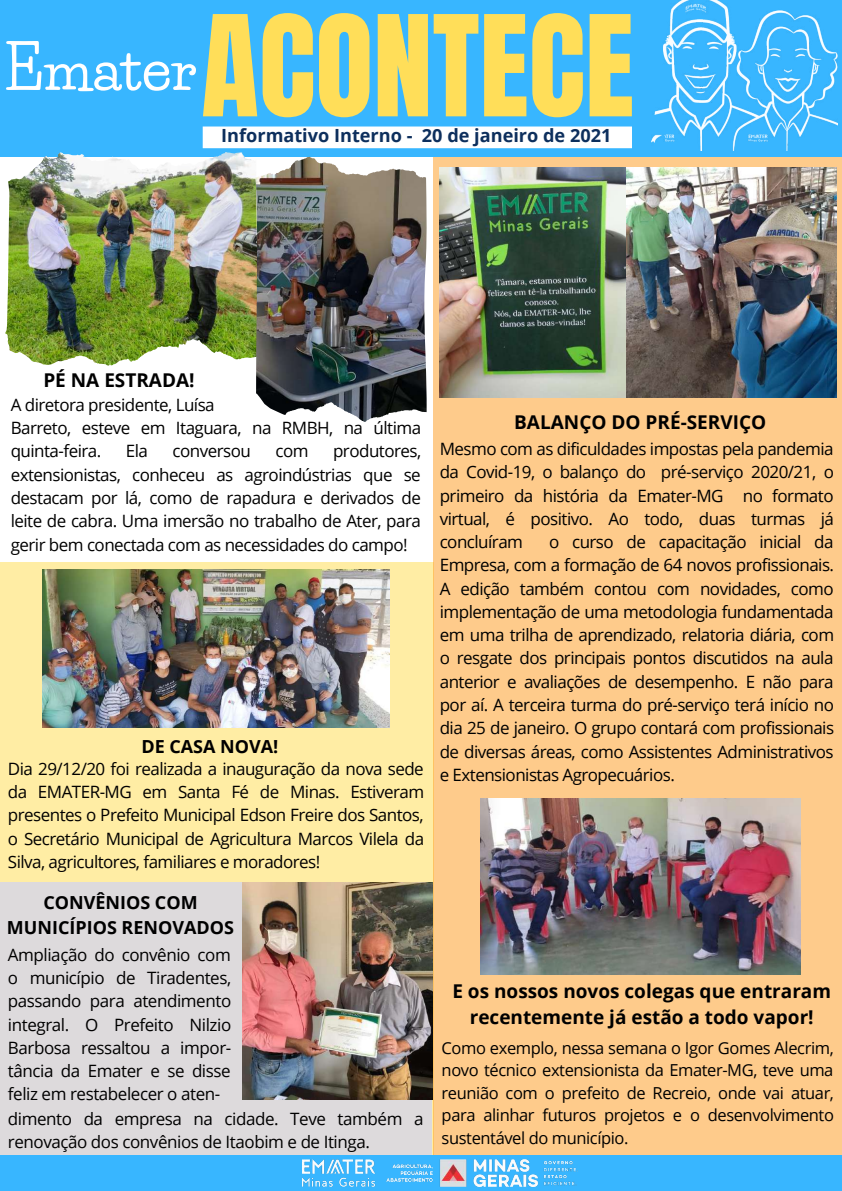
<style>
.page{position:relative;width:842px;height:1191px;background:#fff}
.page>*{position:absolute;margin:0;border:0;box-sizing:border-box;transform-origin:0 0}
.t1{font:119px "Anton";color:#ffde59}
.t2{font:700 59.6px "Life Savers";color:#fff}
.t3{font:700 19px/26.2px "Open Sans";color:#000;text-align:center}
.t4{font:700 18.1px "Open Sans";color:#0d2f5d}
.t5{font:700 18px/24.7px "Open Sans";color:#000;text-align:center}
.t6{font:17px/23.2px "Open Sans";letter-spacing:-.03em;color:#000;text-align:justify}
.t7{font:16.5px/22.5px "Open Sans";letter-spacing:-.025em;color:#000;text-align:justify}
</style>
<div class="page">
<img style="left:0;top:156px;width:433px;height:259px">
<div style="left:0;top:562px;width:434px;height:595px;background:#ffeda4"></div>
<div style="left:433px;top:153px;width:409px;height:1004px;background:#fecb8b"></div>
<div style="left:0;top:882px;width:432px;height:308px;background:#dddadc"></div>
<div style="left:0;top:0;width:842px;height:156px;background:#38b6ff"></div>
<img style="left:651px;top:0;width:187px;height:150px">
<div style="left:0;top:1155px;width:842px;height:35px;background:#38b6ff"></div>
<img style="left:302px;top:1159px;width:275px;height:27px">
<div style="left:203px;top:126px;width:429px;height:22px;background:#fff"></div>
<img style="left:42px;top:570px;width:347px;height:157px">
<img style="left:64px;top:152px;width:194px;height:189px">
<img style="left:256px;top:181px;width:132px;height:241px">
<img style="left:481px;top:798px;width:320px;height:175px">
<img style="left:242px;top:882px;width:191px;height:217px">
<img style="left:440px;top:168px;width:186px;height:229px">
<img style="left:626px;top:168px;width:210px;height:229px">
<h1 class="t1" style="left:201px;top:-19px;width:434px">ACONTECE</h1>
<h2 class="t2" style="left:4px;top:32px;width:195px">Emater</h2>
<p class="t4" style="left:221px;top:123px;width:392px">Informativo Interno - 20 de janeiro de 2021</p>
<p class="t3" style="left:43px;top:367px;width:153px">PÉ NA ESTRADA!</p>
<p class="t6" style="left:11px;top:393px;width:412px;text-align:left">A diretora presidente, Luísa<br>Barreto, esteve em Itaguara, na RMBH, na última quinta-feira.</p>
<p class="t6" style="left:11px;top:439px;width:412px;text-indent:322px">produtores, extensionistas, conheceu as agroindústrias que se destacam por lá, como de rapadura e derivados de leite de cabra. Uma imersão no trabalho de Ater, para gerir bem conectada com as necessidades do campo!</p>
<p class="t6" style="left:126px;top:439px;width:24px">Ela</p>
<p class="t6" style="left:173px;top:439px;width:80px">conversou</p>
<p class="t6" style="left:275px;top:439px;width:35px">com</p>
<p class="t5" style="left:141px;top:733px;width:139px">DE CASA NOVA!</p>
<p class="t6" style="left:8px;top:756px;width:418px">Dia 29/12/20 foi realizada a inauguração da nova sede da EMATER-MG em Santa Fé de Minas. Estiveram presentes o Prefeito Municipal Edson Freire dos Santos, o Secretário Municipal de Agricultura Marcos Vilela da Silva, agricultores, familiares e moradores!</p>
<p class="t5" style="left:7px;top:889px;width:229px">CONVÊNIOS COM<br>MUNICÍPIOS RENOVADOS</p>
<p class="t6" style="left:8px;top:942px;width:225px">Ampliação do convênio com o município de Tiradentes, passando para atendimento integral. O Prefeito Nilzio Barbosa ressaltou a impor&shy;tância da Emater e se disse feliz em restabelecer o aten-</p>
<p class="t6" style="left:8px;top:1106px;width:417px">dimento da empresa na cidade. Teve também a renovação dos convênios de Itaobim e de Itinga.</p>
<p class="t3" style="left:514px;top:408px;width:254px">BALANÇO DO PRÉ-SERVIÇO</p>
<p class="t6" style="left:440px;top:437px;width:396px">Mesmo com as dificuldades impostas pela pandemia da Covid-19, o balanço do pré-serviço 2020/21, o primeiro da história da Emater-MG no formato virtual, é positivo. Ao todo, duas turmas já concluíram</p>
<p class="t6" style="left:440px;top:530px;width:396px;text-indent:109px">o curso de capacitação inicial da Empresa, com a formação de 64 novos profissionais.<br>A edição também contou com novidades, como implementação de uma metodologia fundamentada em uma trilha de aprendizado, relatoria diária, com o resgate dos principais pontos discutidos na aula anterior e avaliações de desempenho. E não para por aí. A terceira turma do pré-serviço terá início no dia 25 de janeiro. O grupo contará com profissionais de diversas áreas, como Assistentes Administrativos e Extensionistas Agropecuários.</p>
<p class="t3" style="left:452px;top:977px;width:380px">E os nossos novos colegas que entraram recentemente já estão a todo vapor!</p>
<p class="t7" style="left:442px;top:1036px;width:394px">Como exemplo, nessa semana o Igor Gomes Alecrim, novo técnico extensionista da Emater-MG, teve uma reunião com o prefeito de Recreio, onde vai atuar, para alinhar futuros projetos e o desenvolvimento sustentável do município.</p>
</div>
